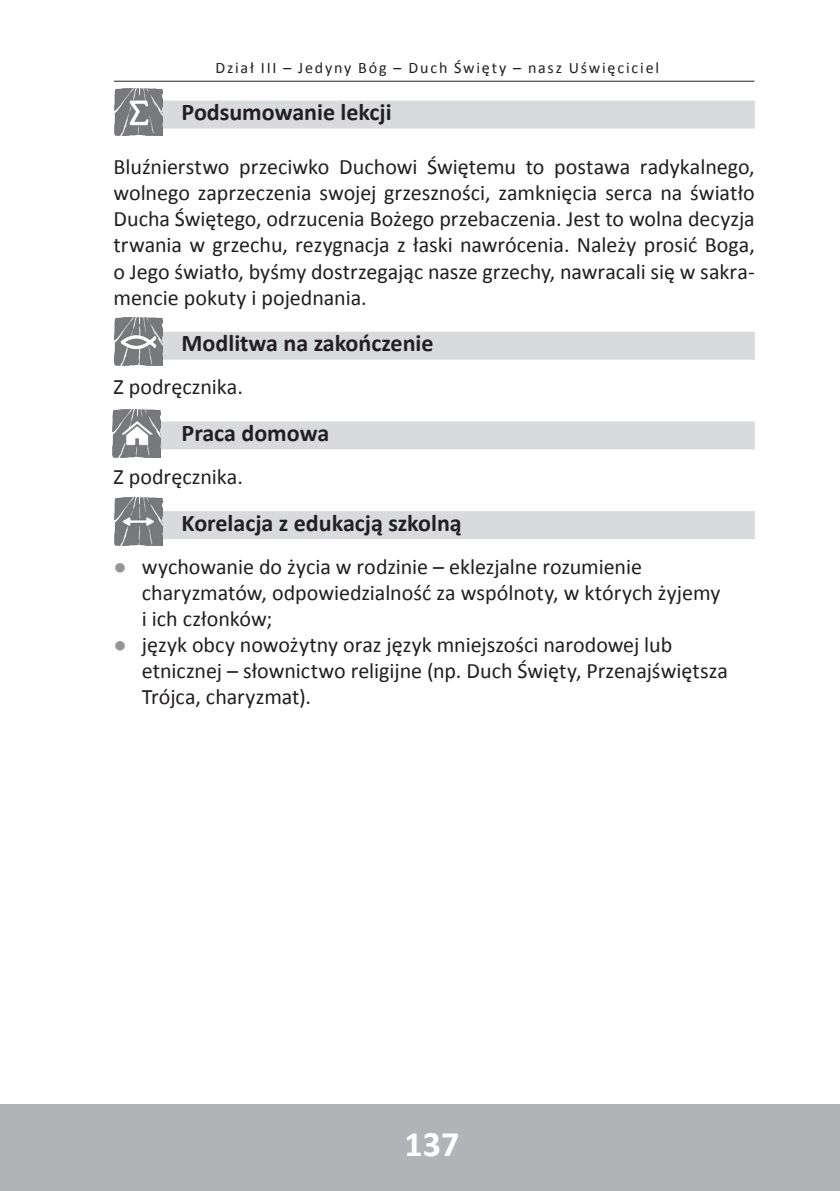
<style>
.page{position:relative;width:840px;height:1191px;background:#fff}
.page>*{position:absolute;margin:0;border:0;box-sizing:border-box;transform-origin:0 0}
.t1{font:700 36px "Calibri";color:#fff}
.t2{font:700 24px "Calibri";color:#231f20}
.t3{font:22px/26px "Calibri";color:#231f20}
.t4{font:16px "Calibri";letter-spacing:.115em;color:#231f20}
.s1{font-family:"Arial";color:#939598}
</style>
<div class="page">
<hr style="left:0;top:1104px;width:1px;height:87px;background:#b2b3b7">
<div style="left:1px;top:1104px;width:838px;height:87px;background:#b2b3b7"></div>
<hr style="left:114px;top:81px;width:640px;height:1px;background:#231f20">
<div style="left:160px;top:101px;width:594px;height:28px;background:#d9dadc"></div>
<div style="left:160px;top:332px;width:594px;height:28px;background:#d9dadc"></div>
<div style="left:160px;top:421px;width:594px;height:28px;background:#d9dadc"></div>
<div style="left:160px;top:511px;width:594px;height:28px;background:#d9dadc"></div>
<img style="left:115px;top:88px;width:48px;height:48px">
<img style="left:115px;top:497px;width:48px;height:48px">
<img style="left:112px;top:410px;width:48px;height:47px">
<img style="left:115px;top:318px;width:48px;height:48px">
<p class="t4" style="left:215px;top:58px;width:445px">Dział III – Jedyny Bóg – Duch Święty – nasz Uświęciciel</p>
<p class="t2" style="left:181px;top:97px;width:211px">Podsumowanie lekcji</p>
<p class="t3" style="left:113px;top:154px;width:642px;text-align:justify">Bluźnierstwo przeciwko Duchowi Świętemu to postawa radykalnego, wolnego zaprzeczenia swojej grzeszności, zamknięcia serca na światło Ducha Świętego, odrzucenia Bożego przebaczenia. Jest to wolna decyzja trwania w grzechu, rezygnacja z łaski nawrócenia. Należy prosić Boga, o Jego światło, byśmy dostrzegając nasze grzechy, nawracali się w sakra&shy;mencie pokuty i pojednania.</p>
<p class="t2" style="left:181px;top:328px;width:253px">Modlitwa na zakończenie</p>
<p class="t3" style="left:113px;top:374px;width:131px">Z podręcznika.</p>
<p class="t2" style="left:181px;top:417px;width:149px">Praca domowa</p>
<p class="t3" style="left:113px;top:464px;width:131px">Z podręcznika.</p>
<p class="t2" style="left:181px;top:507px;width:281px">Korelacja z edukacją szkolną</p>
<p class="t3" style="left:142px;top:553px;width:579px;text-indent:-28px"><span class="s1">●</span> wychowanie do życia w rodzinie – eklezjalne rozumienie charyzmatów, odpowiedzialność za wspólnoty, w których żyjemy i ich członków;</p>
<p class="t3" style="left:142px;top:631px;width:587px;text-indent:-28px"><span class="s1">●</span> język obcy nowożytny oraz język mniejszości narodowej lub etnicznej – słownictwo religijne (np. Duch Święty, Przenajświętsza<br>Trójca, charyzmat).</p>
<p class="t1" style="left:404px;top:1120px;width:56px">137</p>
</div>
